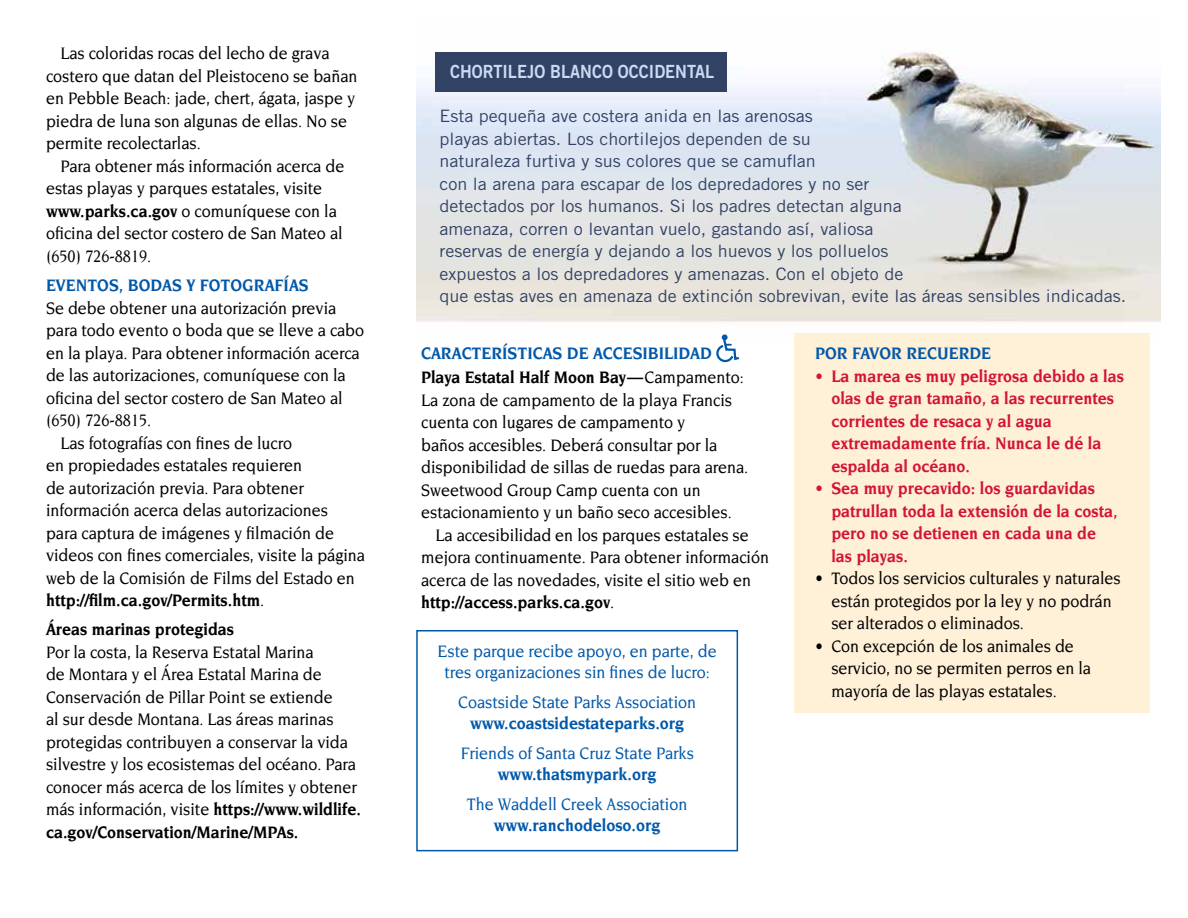
<style>
.page{position:relative;width:1188px;height:918px;background:#fff}
.page>*{position:absolute;margin:0;border:0;box-sizing:border-box;transform-origin:0 0}
.t1{font:18.15px "Trade Gothic LT Std Bd 2";color:#c7dcf2;scale:.9 1}
.t2{font:500 18px/22.5px "Novarese";color:#000;scale:.9 1}
.t3{font:700 18px/22.5px "Novarese";color:#d21439;scale:.9 1}
.t4{font:500 18px/21px "Novarese";color:#0058a9;text-align:center;scale:.9 1}
.t5{font:700 18px "Novarese";color:#0058a9;scale:.9 1}
.t6{font:700 18px "Novarese";color:#000;scale:.9 1}
.t7{font:17.1px/22.5px "Trade Gothic LT Std";color:#324265;scale:1.05 1}
.s1{font-weight:700}
.s2{font-weight:500}
</style>
<div class="page">
<img style="left:416px;top:51px;width:745px;height:291px">
<div style="left:435px;top:52px;width:292px;height:40px;background:#324265"></div>
<div style="left:794px;top:333px;width:355px;height:380px;background:#fff0d8"></div>
<svg style="left:715px;top:335px;width:26px;height:28px"></svg>
<div style="left:416px;top:630px;width:322px;height:221px;background:#fff;border:2px solid #0058a9"></div>
<p class="t2" style="left:46px;top:42px;width:348px;text-indent:14px">Las coloridas rocas del lecho de grava costero que datan del Pleistoceno se bañan en Pebble Beach: jade, chert, ágata, jaspe y piedra de luna son algunas de ellas. No se permite recolectarlas.</p>
<p class="t2" style="left:46px;top:155px;width:333px;text-indent:14px">Para obtener más información acerca de estas playas y parques estatales, visite <span class="s1">www.parks.ca.gov</span> o comuníquese con la oficina del sector costero de San Mateo al (650) 726-8819.</p>
<p class="t5" style="left:46px;top:275px;width:294px">EVENTOS, BODAS Y FOTOGRAFÍAS</p>
<p class="t2" style="left:46px;top:296px;width:324px">Se debe obtener una autorización previa</p>
<p class="t2" style="left:46px;top:319px;width:355px">para todo evento o boda que se lleve a cabo</p>
<p class="t2" style="left:46px;top:341px;width:350px">en la playa. Para obtener información acerca</p>
<p class="t2" style="left:46px;top:364px;width:335px">de las autorizaciones, comuníquese con la</p>
<p class="t2" style="left:46px;top:386px;width:331px">oficina del sector costero de San Mateo al</p>
<p class="t2" style="left:46px;top:409px;width:118px">(650) 726-8815.</p>
<p class="t2" style="left:60px;top:431px;width:259px">Las fotografías con fines de lucro</p>
<p class="t2" style="left:46px;top:454px;width:286px">en propiedades estatales requieren</p>
<p class="t2" style="left:46px;top:476px;width:288px">de autorización previa. Para obtener</p>
<p class="t2" style="left:46px;top:499px;width:315px">información acerca delas autorizaciones</p>
<p class="t2" style="left:46px;top:521px;width:321px">para captura de imágenes y filmación de</p>
<p class="t2" style="left:46px;top:544px;width:356px">videos con fines comerciales, visite la página</p>
<p class="t2" style="left:46px;top:566px;width:345px">web de la Comisión de Films del Estado en</p>
<p class="t6" style="left:46px;top:590px;width:244px">http://film.ca.gov/Permits.htm<span class="s2">.</span></p>
<p class="t6" style="left:46px;top:619px;width:211px">Áreas marinas protegidas</p>
<p class="t2" style="left:46px;top:641px;width:351px">Por la costa, la Reserva Estatal Marina<br>de Montara y el Área Estatal Marina de Conservación de Pillar Point se extiende<br>al sur desde Montana. Las áreas marinas protegidas contribuyen a conservar la vida silvestre y los ecosistemas del océano. Para conocer más acerca de los límites y obtener más información, visite <span class="s1">https://www.wildlife. ca.gov/Conservation/Marine/MPAs.</span></p>
<p class="t1" style="left:450px;top:60px;width:295px">CHORTILEJO BLANCO OCCIDENTAL</p>
<p class="t7" style="left:439px;top:105px;width:656px">Esta pequeña ave costera anida en las arenosas<br>playas abiertas. Los chortilejos dependen de su<br>naturaleza furtiva y sus colores que se camuflan<br>con la arena para escapar de los depredadores y no ser<br>detectados por los humanos. Si los padres detectan alguna<br>amenaza, corren o levantan vuelo, gastando así, valiosa<br>reservas de energía y dejando a los huevos y los polluelos<br>expuestos a los depredadores y amenazas. Con el objeto de<br>que estas aves en amenaza de extinción sobrevivan, evite las áreas sensibles indicadas.</p>
<p class="t5" style="left:421px;top:343px;width:23px">Características</p>
<p class="t5" style="left:567px;top:343px;width:51px">de Accesibilidad</p>
<p class="t6" style="left:421px;top:367px;width:360px">Playa Estatal Half Moon Bay— <span class="s2">Campamento:</span></p>
<p class="t2" style="left:421px;top:388px;width:347px">La zona de campamento de la playa Francis</p>
<p class="t2" style="left:421px;top:411px;width:295px">cuenta con lugares de campamento y</p>
<p class="t2" style="left:421px;top:433px;width:331px">baños accesibles. Deberá consultar por la</p>
<p class="t2" style="left:421px;top:456px;width:365px">disponibilidad de sillas de ruedas para arena.</p>
<p class="t2" style="left:421px;top:478px;width:312px">Sweetwood Group Camp cuenta con un</p>
<p class="t2" style="left:421px;top:501px;width:347px">estacionamiento y un baño seco accesibles.</p>
<p class="t2" style="left:436px;top:523px;width:350px">La accesibilidad en los parques estatales se</p>
<p class="t2" style="left:421px;top:546px;width:388px">mejora continuamente. Para obtener información</p>
<p class="t2" style="left:421px;top:568px;width:368px">acerca de las novedades, visite el sitio web en</p>
<p class="t6" style="left:421px;top:592px;width:216px">http://access.parks.ca.gov<span class="s2">.</span></p>
<p class="t4" style="left:438px;top:641px;width:312px">Este parque recibe apoyo, en parte, de tres organizaciones sin fines de lucro:</p>
<p class="t4" style="left:458px;top:692px;width:266px">Coastside State Parks Association</p>
<p class="t5" style="left:470px;top:713px;width:240px">www.coastsidestateparks.org</p>
<p class="t4" style="left:460px;top:743px;width:261px">Friends of Santa Cruz State Parks</p>
<p class="t5" style="left:498px;top:764px;width:178px">www.thatsmypark.org</p>
<p class="t4" style="left:467px;top:794px;width:247px">The Waddell Creek Association</p>
<p class="t5" style="left:494px;top:815px;width:187px">www.ranchodeloso.org</p>
<p class="t5" style="left:815px;top:343px;width:197px">POR FAVOR RECUERDE</p>
<p class="t3" style="left:831px;top:364px;width:327px;text-indent:-16px">• La marea es muy peligrosa debido a las olas de gran tamaño, a las recurrentes corrientes de resaca y al agua extremadamente fría. Nunca le dé la espalda al océano.</p>
<p class="t3" style="left:831px;top:477px;width:320px;text-indent:-16px">• Sea muy precavido: los guardavidas patrullan toda la extensión de la costa, pero no se detienen en cada una de las playas.</p>
<p class="t2" style="left:831px;top:567px;width:323px;text-indent:-16px">• Todos los servicios culturales y naturales están protegidos por la ley y no podrán ser alterados o eliminados.</p>
<p class="t2" style="left:831px;top:634px;width:290px;text-indent:-16px">• Con excepción de los animales de servicio, no se permiten perros en la mayoría de las playas estatales.</p>
</div>
